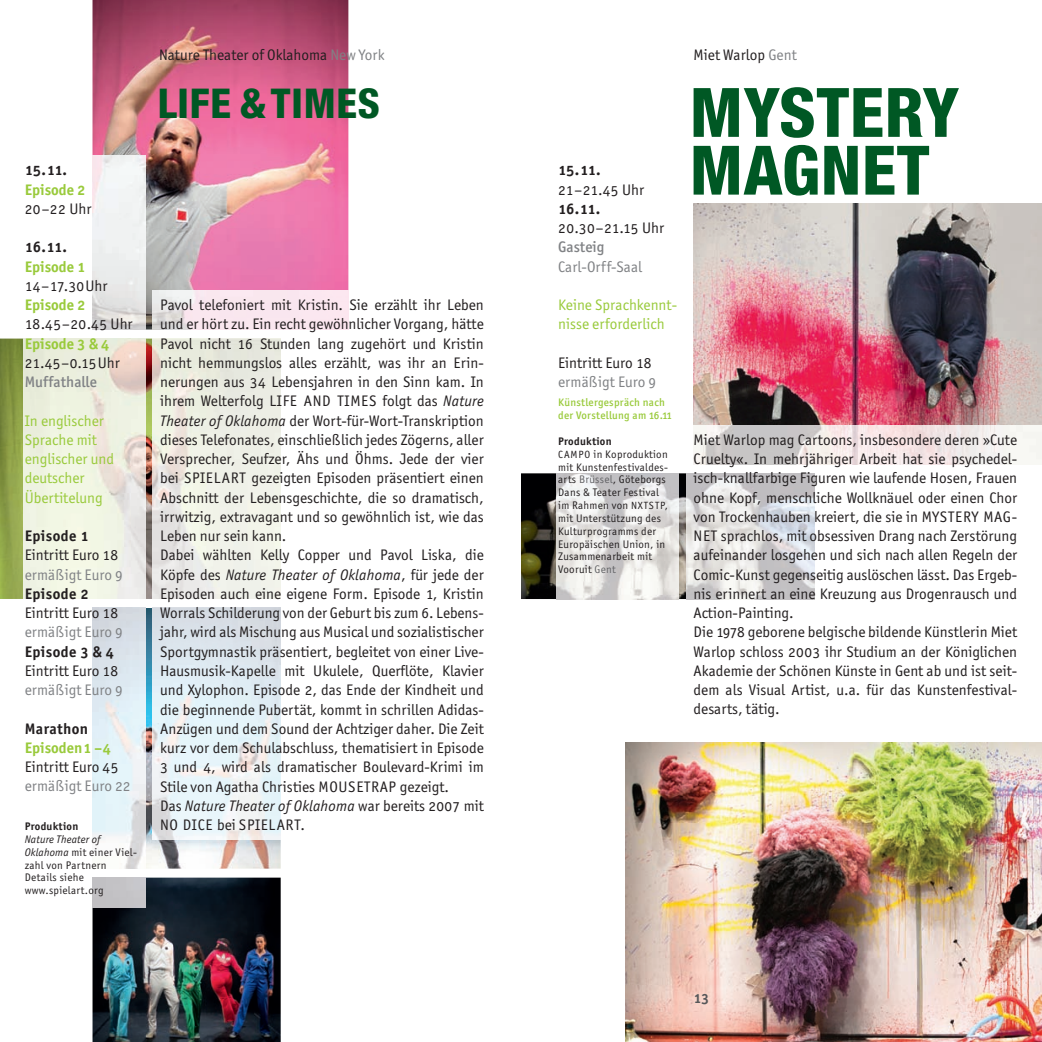
<style>
.page{position:relative;width:1042px;height:1042px;background:#fff}
.page>*{position:absolute;margin:0;border:0;box-sizing:border-box;transform-origin:0 0}
.t1{font:800 condensed 68.25px/57.8px "Helvetica Neue";letter-spacing:.01em;color:#005824}
.t2{font:800 condensed 41.12px "Helvetica Neue";letter-spacing:.02em;color:#005824}
.t3{font:15.4px/19.2px "Officina San ITC Book OS";color:#231f20}
.t4{font:15.4px/19.2px "Officina San ITC Book OS";color:#99ca3b}
.t5{font:15.4px "Officina San ITC Book Ital OS";letter-spacing:.015em;color:#231f20}
.t6{font:15.4px "Officina San ITC Book OS";color:#808285}
.t7{font:15.4px "Officina San ITC Bold OS";letter-spacing:.025em;color:#231f20}
.t8{font:15.4px "Officina San ITC Bold OS";color:#99ca3b}
.t9{font:15.4px "Officina San ITC Medium OS";color:#808285}
.t10{font:15.4px "Officina San ITC Book OS";letter-spacing:.045em;color:#231f20}
.t11{font:15.4px "Officina San ITC Book OS";letter-spacing:.02em;color:#231f20}
.t12{font:14.88px "Officina San ITC Bold OS";color:#57585a}
.t13{font:11.03px/12.8px "Officina San ITC Book OS";letter-spacing:.025em;color:#231f20}
.t14{font:11.03px/12.8px "Officina San ITC Medium OS";letter-spacing:.025em;color:#99ca3b}
.t15{font:11.03px "Officina San ITC Bold OS";letter-spacing:.025em;color:#231f20}
.t16{font:11.03px "Officina San ITC Book Ital OS";letter-spacing:.015em;color:#231f20}
.s1{font-family:"Officina San ITC Book Ital OS"}
.s2{color:#808285}
.s3{font-size:10.5px}
.s4{color:#636366}
.s5{font-family:"Officina San ITC Book OS"}
</style>
<div class="page">
<img style="left:92px;top:0;width:256px;height:329px">
<img style="left:693px;top:204px;width:349px;height:222px">
<img style="left:521px;top:473px;width:165px;height:126px">
<img style="left:626px;top:743px;width:416px;height:299px">
<img style="left:145px;top:608px;width:136px;height:260px">
<img style="left:93px;top:877px;width:188px;height:165px">
<img style="left:0;top:338px;width:153px;height:261px">
<svg style="left:153px;top:291px;width:196px;height:317px"></svg>
<img style="left:153px;top:291px;width:195px;height:38px">
<img style="left:153px;top:608px;width:128px;height:231px">
<img style="left:92px;top:156px;width:53px;height:173px">
<svg style="left:92px;top:607px;width:53px;height:262px;background:#e2ebf0"></svg>
<div style="left:92px;top:877px;width:53px;height:30px;background:#c3c2c5"></div>
<img style="left:24px;top:338px;width:121px;height:261px">
<img style="left:557px;top:473px;width:122px;height:126px">
<svg style="left:686px;top:426px;width:356px;height:174px"></svg>
<p class="t7" style="left:25px;top:161px;width:44px">15. 11.</p>
<p class="t8" style="left:25px;top:180px;width:62px">Episode 2</p>
<p class="t3" style="left:25px;top:199px;width:68px">20 – 22 Uhr</p>
<p class="t7" style="left:25px;top:238px;width:44px">16. 11.</p>
<p class="t8" style="left:25px;top:257px;width:62px">Episode 1</p>
<p class="t3" style="left:25px;top:276px;width:84px">14 – 17.30 Uhr</p>
<p class="t8" style="left:25px;top:295px;width:62px">Episode 2</p>
<p class="t11" style="left:25px;top:315px;width:109px">18.45 – 20.45 Uhr</p>
<p class="t8" style="left:25px;top:334px;width:86px">Episode 3 &amp; 4</p>
<p class="t3" style="left:25px;top:353px;width:97px">21.45 – 0.15 Uhr</p>
<p class="t9" style="left:25px;top:373px;width:74px">Muffathalle</p>
<p class="t4" style="left:25px;top:411px;width:91px">In englischer<br>Sprache mit englischer und deutscher<br>Übertitelung</p>
<p class="t7" style="left:25px;top:526px;width:65px">Episode 1</p>
<p class="t3" style="left:25px;top:545px;width:95px">Eintritt Euro 18</p>
<p class="t6" style="left:25px;top:565px;width:100px">ermäßigt Euro 9</p>
<p class="t7" style="left:25px;top:584px;width:65px">Episode 2</p>
<p class="t3" style="left:25px;top:603px;width:95px">Eintritt Euro 18</p>
<p class="t6" style="left:25px;top:623px;width:100px">ermäßigt Euro 9</p>
<p class="t7" style="left:25px;top:642px;width:91px">Episode 3 &amp; 4</p>
<p class="t3" style="left:25px;top:661px;width:95px">Eintritt Euro 18</p>
<p class="t6" style="left:25px;top:681px;width:100px">ermäßigt Euro 9</p>
<p class="t7" style="left:25px;top:719px;width:65px">Marathon</p>
<p class="t8" style="left:25px;top:738px;width:88px">Episoden 1 – 4</p>
<p class="t3" style="left:25px;top:757px;width:95px">Eintritt Euro 45</p>
<p class="t6" style="left:25px;top:777px;width:107px">ermäßigt Euro 22</p>
<p class="t15" style="left:25px;top:819px;width:55px">Produktion</p>
<p class="t16" style="left:25px;top:833px;width:77px">Nature Theater of</p>
<p class="t13" style="left:25px;top:845px;width:114px"><span class="s1">Oklahoma</span> mit einer Viel&shy;zahl von Partnern<br>Details siehe www.spielart.org</p>
<p class="t3" style="left:159px;top:45px;width:227px">Nature Theater of Oklahoma <span class="s2">New York</span></p>
<p class="t3" style="left:693px;top:45px;width:105px">Miet Warlop <span class="s2">Gent</span></p>
<h2 class="t2" style="left:158px;top:77px;width:224px">LIFE &amp;TIMES</h2>
<h1 class="t1" style="left:690px;top:83px;width:271px">MYSTERY<br>MAGNET</h1>
<p class="t7" style="left:558px;top:160px;width:44px">15. 11.</p>
<p class="t3" style="left:558px;top:180px;width:87px">21 – 21.45 Uhr</p>
<p class="t7" style="left:558px;top:199px;width:44px">16. 11.</p>
<p class="t3" style="left:558px;top:218px;width:108px">20.30 – 21.15 Uhr</p>
<p class="t9" style="left:558px;top:238px;width:48px">Gasteig</p>
<p class="t6" style="left:558px;top:257px;width:85px">Carl-Orff-Saal</p>
<p class="t4" style="left:558px;top:295px;width:120px">Keine Sprachkennt&shy;nisse erforderlich</p>
<p class="t3" style="left:558px;top:353px;width:95px">Eintritt Euro 18</p>
<p class="t6" style="left:558px;top:373px;width:100px">ermäßigt Euro 9</p>
<p class="t14" style="left:558px;top:396px;width:115px">Künstlergespräch nach der Vorstellung am 16.11</p>
<p class="t15" style="left:558px;top:434px;width:55px">Produktion</p>
<p class="t13" style="left:558px;top:447px;width:111px"><span class="s3">CAMPO</span> in Koproduktion mit Kunstenfestivaldes&shy;arts <span class="s4">Brüssel</span>, Göteborgs<br>Dans &amp; Teater Festival im Rahmen von <span class="s3">NXTSTP, </span>mit Unterstützung des<br>Kulturprogramms der<br>Europäischen Union, in<br>Zusammenarbeit mit<br>Vooruit <span class="s4">Gent</span></p>
<p class="t3" style="left:160px;top:295px;width:325px">Pavol telefoniert mit Kristin. Sie erzählt ihr Leben und er hört zu. Ein recht gewöhnlicher Vorgang, hätte Pavol nicht 16 Stunden lang zugehört und Kristin nicht hemmungslos alles erzählt, was ihr an Erin&shy;nerungen aus 34 Lebensjahren in den Sinn kam. In ihrem Welterfolg LIFE AND TIMES folgt das <span class="s1">Nature Theater of Oklahoma</span> der Wort-für-Wort-Transkription dieses Telefonates, einschließlich jedes Zögerns, aller Versprecher, Seufzer, Ähs und Öhms. Jede der vier bei SPIELART gezeigten Episoden präsentiert einen Abschnitt der Lebensgeschichte, die so dramatisch, irrwitzig, extravagant und so gewöhnlich ist, wie das Leben nur sein kann.<br>Dabei wählten Kelly Copper und Pavol Liska, die</p>
<p class="t5" style="left:160px;top:566px;width:325px"><span class="s5">Köpfe des</span> Nature Theater of Oklahoma<span class="s5">, für jede der</span></p>
<p class="t3" style="left:160px;top:584px;width:325px;text-align:justify">Episoden auch eine eigene Form. Episode 1, Kristin Worrals Schilderung von der Geburt bis zum 6. Lebens&shy;jahr, wird als Mischung aus Musical und sozialistischer Sportgymnastik präsentiert, begleitet von einer Live-Hausmusik-Kapelle mit Ukulele, Querflöte, Klavier und Xylophon. Episode 2, das Ende der Kindheit und die beginnende Pubertät, kommt in schrillen Adidas-Anzügen und dem Sound der Achtziger daher. Die Zeit kurz vor dem Schulabschluss, thematisiert in Episode 3 und 4, wird als dramatischer Boulevard-Krimi im Stile von Agatha Christies MOUSETRAP gezeigt.</p>
<p class="t5" style="left:160px;top:797px;width:325px"><span class="s5">Das</span> Nature Theater of Oklahoma <span class="s5">war bereits 2007 mit</span></p>
<p class="t10" style="left:160px;top:816px;width:146px">NO DICE bei SPIELART.</p>
<p class="t3" style="left:693px;top:430px;width:325px">Miet Warlop mag Cartoons, insbesondere deren »Cute Cruelty«. In mehrjähriger Arbeit hat sie psychedel&shy;isch-knallfarbige Figuren wie laufende Hosen, Frauen ohne Kopf, menschliche Wollknäuel oder einen Chor von Trockenhauben kreiert, die sie in MYSTERY MAG-NET sprachlos, mit obsessiven Drang nach Zerstörung aufeinander losgehen und sich nach allen Regeln der Comic-Kunst gegenseitig auslöschen lässt. Das Ergeb&shy;nis erinnert an eine Kreuzung aus Drogenrausch und Action-Painting.<br>Die 1978 geborene belgische bildende Künstlerin Miet Warlop schloss 2003 ihr Studium an der Königlichen Akademie der Schönen Künste in Gent ab und ist seit&shy;dem als Visual Artist, u.a. für das Kunstenfestival&shy;desarts, tätig.</p>
<p class="t12" style="left:693px;top:989px;width:17px">13</p>
</div>
